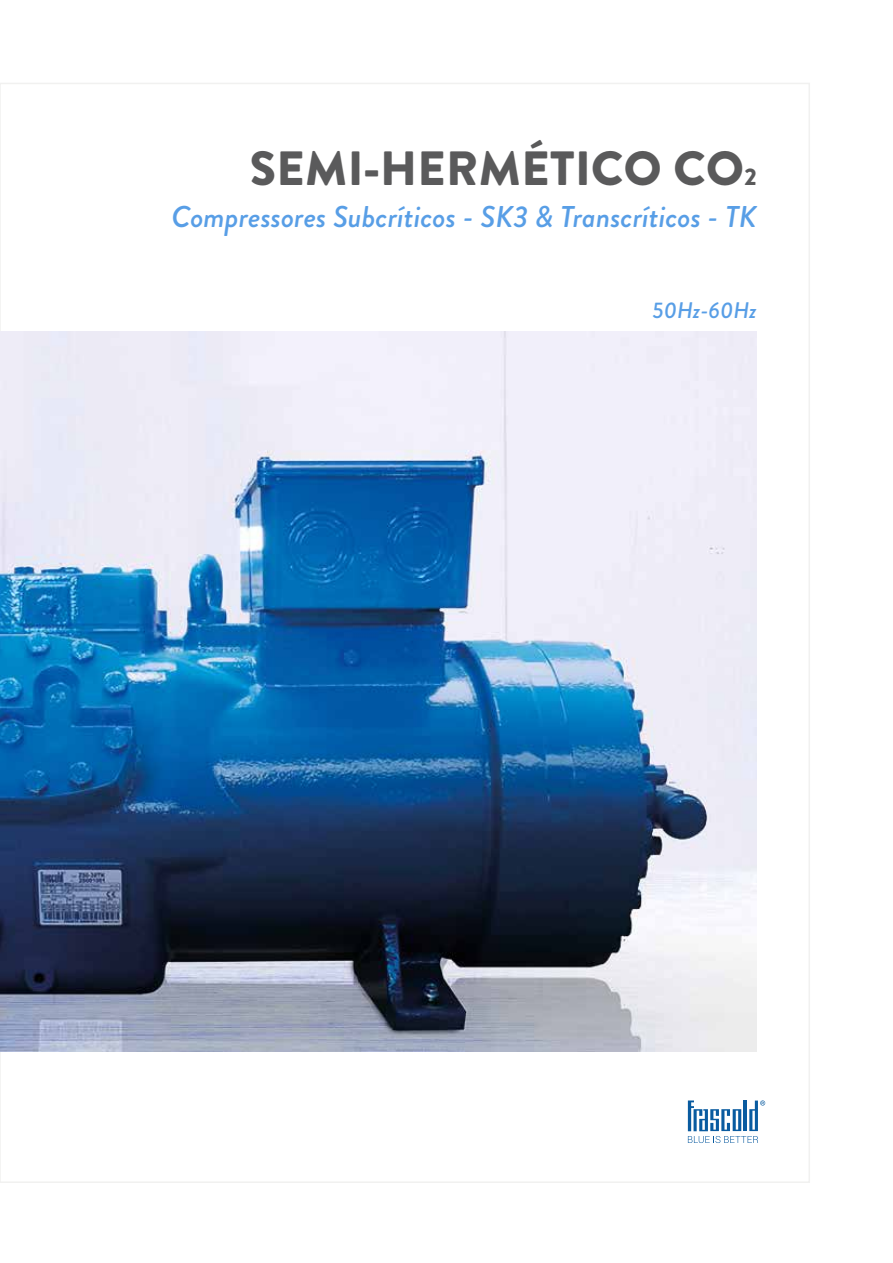
<style>
.page{position:relative;width:893px;height:1263px;background:#fff}
.page>*{position:absolute;margin:0;border:0;box-sizing:border-box;transform-origin:0 0}
.t1{font:900 48px "Brandon Grotesque";letter-spacing:.01em;color:#5a5a5b}
.t2{font:italic 500 30px "Brandon Grotesque";color:#589ee6}
.t3{font:italic 500 22.5px "Brandon Grotesque";color:#589ee6}
.s1{font-size:24px}
</style>
<div class="page">
<svg style="left:688px;top:1100px;width:77px;height:43px"></svg>
<img style="left:0;top:332px;width:757px;height:720px">
<h1 class="t1" style="left:250px;top:135px;width:508px">SEMI-HERMÉTICO CO<span class="s1">2</span></h1>
<p class="t2" style="left:172px;top:196px;width:587px">Compressores Subcríticos - SK3 &amp; Transcríticos - TK</p>
<p class="t3" style="left:653px;top:294px;width:106px">50Hz-60Hz</p>
</div>
